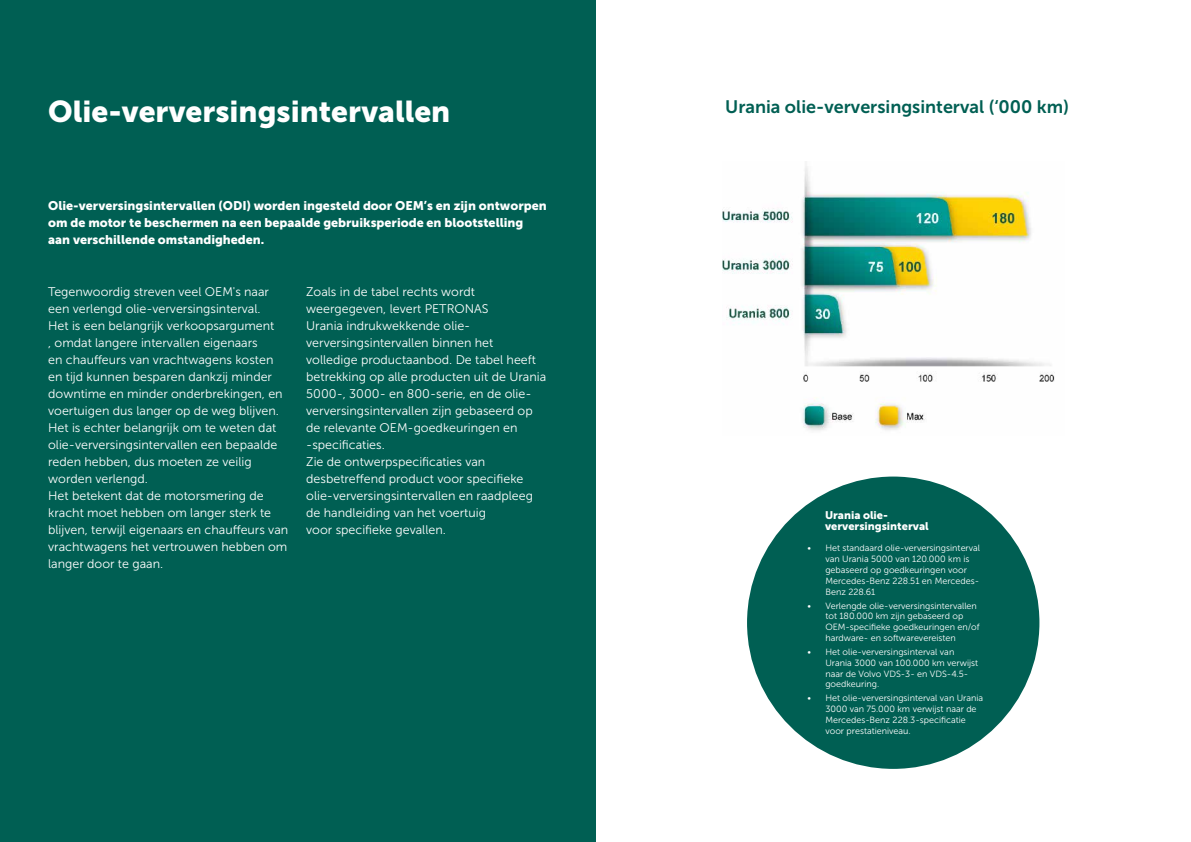
<style>
.page{position:relative;width:1191px;height:842px;background:#fff}
.page>*{position:absolute;margin:0;border:0;box-sizing:border-box;transform-origin:0 0}
.t1{font:30px "Museo Sans 900";color:#fff}
.t2{font:18px "Museo Sans 700";color:#005f53}
.t3{font:12.5px/17px "Museo Sans 300";color:#fff}
.t4{font:12.5px/17px "Museo Sans 900";color:#fff}
.t5{font:11px/11px "Museo Sans 900";color:#fff}
.t6{font:9px/10.8px "Museo Sans 300";color:#fff}
</style>
<div class="page">
<div style="left:0;top:0;width:595px;height:842px;background:#005f53"></div>
<div style="left:747px;top:477px;width:292px;height:292px;background:#005f53;border-radius:50%"></div>
<img style="left:722px;top:166px;width:333px;height:265px">
<h1 class="t1" style="left:48px;top:95px;width:404px">Olie-verversingsintervallen</h1>
<h2 class="t2" style="left:725px;top:97px;width:345px">Urania olie-verversingsinterval (‘000 km)</h2>
<p class="t4" style="left:48px;top:197px;width:500px">Olie-verversingsintervallen (ODI) worden ingesteld door OEM’s en zijn ontworpen om de motor te beschermen na een bepaalde gebruiksperiode en blootstelling aan verschillende omstandigheden.</p>
<p class="t3" style="left:48px;top:283px;width:241px">Tegenwoordig streven veel OEM's naar een verlengd olie-verversingsinterval.<br>Het is een belangrijk verkoopsargument<br>, omdat langere intervallen eigenaars<br>en chauffeurs van vrachtwagens kosten en tijd kunnen besparen dankzij minder downtime en minder onderbrekingen, en voertuigen dus langer op de weg blijven.<br>Het is echter belangrijk om te weten dat olie-verversingsintervallen een bepaalde reden hebben, dus moeten ze veilig worden verlengd.<br>Het betekent dat de motorsmering de kracht moet hebben om langer sterk te blijven, terwijl eigenaars en chauffeurs van vrachtwagens het vertrouwen hebben om langer door te gaan.</p>
<p class="t3" style="left:306px;top:283px;width:241px">Zoals in de tabel rechts wordt weergegeven, levert PETRONAS<br>Urania indrukwekkende olie&shy;verversingsintervallen binnen het volledige productaanbod. De tabel heeft betrekking op alle producten uit de Urania 5000-, 3000- en 800-serie, en de olie&shy;verversingsintervallen zijn gebaseerd op de relevante OEM-goedkeuringen en -specificaties.<br>Zie de ontwerpspecificaties van desbetreffend product voor specifieke olie-verversingsintervallen en raadpleeg de handleiding van het voertuig<br>voor specifieke gevallen.</p>
<p class="t5" style="left:825px;top:509px;width:105px">Urania olie&shy;verversingsinterval</p>
<p class="t6" style="left:825px;top:543px;width:156px;text-indent:-18px">• Het standaard olie-verversingsinterval van Urania 5000 van 120.000 km is gebaseerd op goedkeuringen voor<br>Mercedes-Benz 228.51 en Mercedes-<br>Benz 228.61</p>
<p class="t6" style="left:825px;top:600px;width:156px;text-indent:-18px">• Verlengde olie-verversingsintervallen tot 180.000 km zijn gebaseerd op OEM-specifieke goedkeuringen en/of hardware- en softwarevereisten</p>
<p class="t6" style="left:825px;top:646px;width:154px;text-indent:-18px">• Het olie-verversingsinterval van<br>Urania 3000 van 100.000 km verwijst naar de Volvo VDS-3- en VDS-4.5- goedkeuring.</p>
<p class="t6" style="left:825px;top:693px;width:159px;text-indent:-18px">• Het olie-verversingsinterval van Urania 3000 van 75.000 km verwijst naar de Mercedes-Benz 228.3-specificatie voor prestatieniveau.</p>
</div>
